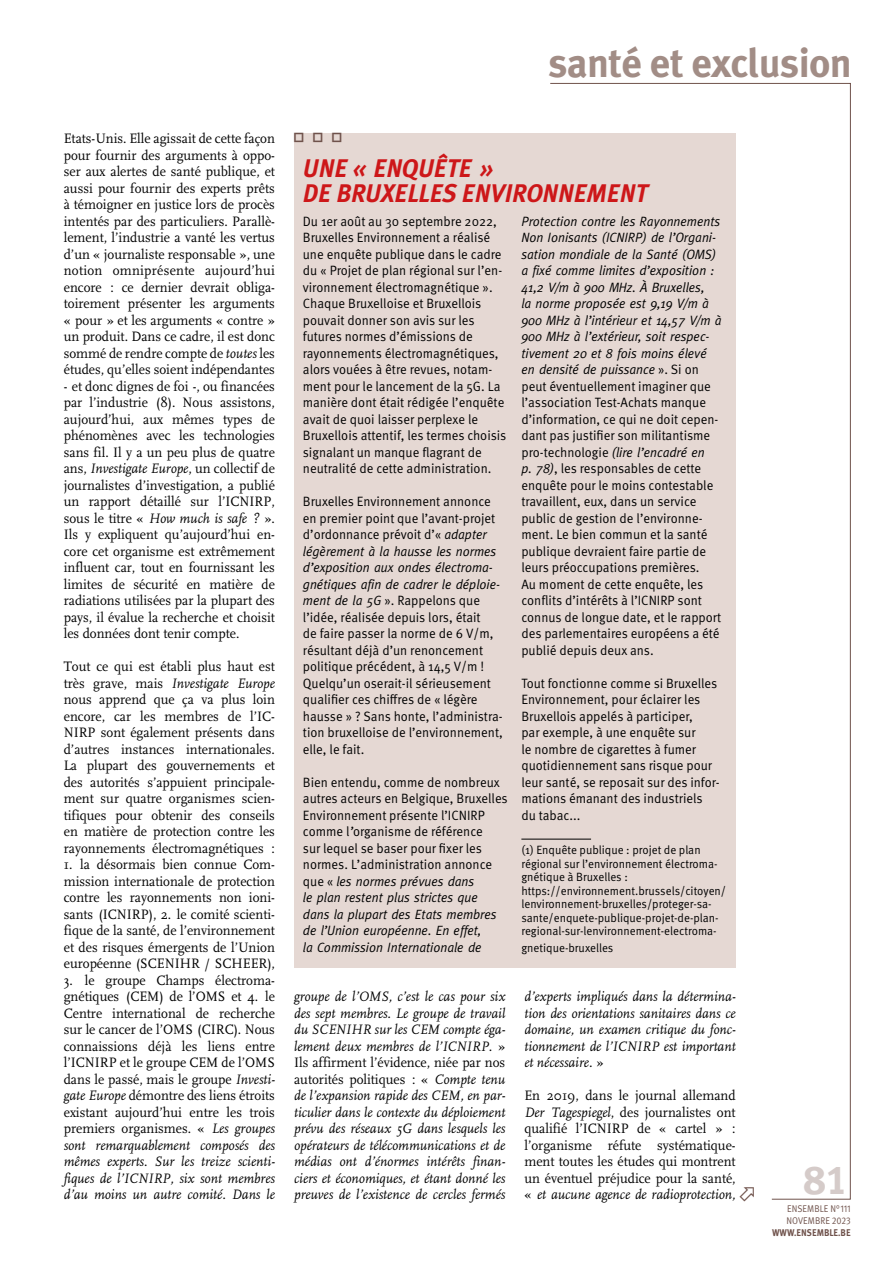
<style>
.page{position:relative;width:893px;height:1263px;background:#fff}
.page>*{position:absolute;margin:0;border:0;box-sizing:border-box;transform-origin:0 0}
.t1{font:700 40.5px "Meta Plus";letter-spacing:-.015em;color:#a28d86}
.t2{font:40.5px "Meta Plus Bold Caps";color:#d5cbc9}
.t3{font:italic 700 25.5px/25.5px "Meta Plus";letter-spacing:-.005em;color:#cd1719;scale:.95 1}
.t4{font:14.25px/16.5px "FF Scala";color:#000;text-align:justify;scale:.95 1}
.t5{font:italic 14.25px/16.5px "FF Scala";color:#000;text-align:justify;scale:.95 1}
.t6{font:13.5px/16.5px "Meta Pro";color:#000;scale:.95 1}
.t7{font:italic 13.5px/16.5px "Meta";color:#000;scale:.95 1}
.t8{font:12px/13.5px "Meta Pro";color:#000;scale:.95 1}
.t9{font:9.75px/12px "Meta Pro";letter-spacing:.01em;color:#6f524b;scale:.9 1}
.t10{font:700 9.75px "Meta Plus";color:#6f524b;scale:.9 1}
.s1{font-style:italic}
.s2{font-family:"Meta";font-style:italic}
.s3{font-family:"Meta Pro";font-style:normal}
.s4{font-style:normal}
</style>
<div class="page">
<svg style="left:550px;top:83px;width:301px;height:1116px"></svg>
<div style="left:294px;top:133px;width:442px;height:835px;background:#e5d8d3"></div>
<hr style="left:521px;top:839px;width:70px;height:1px;background:#000">
<svg style="left:740px;top:1186px;width:14px;height:13px"></svg>
<h1 class="t1" style="left:548px;top:39px;width:305px">santé et exclusion</h1>
<p class="t4" style="left:64px;top:130px;width:224px">Etats-Unis. Elle agissait de cette façon pour fournir des arguments à oppo&shy;ser aux alertes de santé publique, et aussi pour fournir des experts prêts à témoigner en justice lors de procès intentés par des particuliers. Parallè&shy;lement, l’industrie a vanté les vertus d’un « journaliste responsable », une notion omniprésente aujourd’hui encore : ce dernier devrait obliga&shy;toirement présenter les arguments « pour » et les arguments « contre » un produit. Dans ce cadre, il est donc sommé de rendre compte de <span class="s1">toutes</span> les études, qu’elles soient indépendantes</p>
<p class="t4" style="left:64px;top:378px;width:224px">- et donc dignes de foi -, ou financées par l’industrie (8). Nous assistons, aujourd’hui, aux mêmes types de phénomènes avec les technologies sans fil. Il y a un peu plus de quatre ans, <span class="s1">Investigate Europe</span>, un collectif de journalistes d’investigation, a publié un rapport détaillé sur l’ICNIRP, sous le titre « <span class="s1">How much is safe ?</span> ».<br>Ils y expliquent qu’aujourd’hui en&shy;core cet organisme est extrêmement influent car, tout en fournissant les limites de sécurité en matière de radiations utilisées par la plupart des pays, il évalue la recherche et choisit les données dont tenir compte.</p>
<p class="t4" style="left:64px;top:658px;width:224px">Tout ce qui est établi plus haut est très grave, mais <span class="s1">Investigate Europe </span>nous apprend que ça va plus loin encore, car les membres de l’IC-NIRP sont également présents dans d’autres instances internationales.<br>La plupart des gouvernements et des autorités s’appuient principale&shy;ment sur quatre organismes scien&shy;tifiques pour obtenir des conseils en matière de protection contre les rayonnements électromagnétiques :</p>
<p class="t4" style="left:64px;top:856px;width:224px">1. la désormais bien connue Com&shy;mission internationale de protection contre les rayonnements non ioni&shy;sants (ICNIRP), 2. le comité scienti&shy;fique de la santé, de l’environnement et des risques émergents de l’Union européenne (SCENIHR / SCHEER),</p>
<p class="t4" style="left:64px;top:972px;width:224px">3. le groupe Champs électroma&shy;gnétiques (CEM) de l’OMS et 4. le Centre international de recherche sur le cancer de l’OMS (CIRC). Nous connaissions déjà les liens entre l’ICNIRP et le groupe CEM de l’OMS dans le passé, mais le groupe <span class="s1">Investi&shy;gate Europe</span> démontre des liens étroits existant aujourd’hui entre les trois premiers organismes. « <span class="s1">Les groupes sont remarquablement composés des mêmes experts</span>. <span class="s1">Sur les treize scienti&shy;fiques de l’ICNIRP, six sont membres d’au moins un autre comité. Dans le</span></p>
<h2 class="t3" style="left:303px;top:155px;width:365px">UNE « ENQUÊTE »<br>DE BRUXELLES ENVIRONNEMENT</h2>
<p class="t6" style="left:303px;top:213px;width:216px">Du 1er août au 30 septembre 2022, Bruxelles Environnement a réalisé une enquête publique dans le cadre du « Projet de plan régional sur l’en&shy;vironnement électromagnétique ».<br>Chaque Bruxelloise et Bruxellois pouvait donner son avis sur les futures normes d’émissions de rayonnements électromagnétiques, alors vouées à être revues, notam&shy;ment pour le lancement de la 5G. La manière dont était rédigée l’enquête avait de quoi laisser perplexe le Bruxellois attentif, les termes choisis signalant un manque flagrant de neutralité de cette administration.</p>
<p class="t6" style="left:303px;top:494px;width:204px">Bruxelles Environnement annonce en premier point que l’avant-projet d’ordonnance prévoit d’« <span class="s2">adapter</span></p>
<p class="t7" style="left:303px;top:542px;width:209px">légèrement à la hausse les normes d’exposition aux ondes électroma&shy;gnétiques afin de cadrer le déploie-</p>
<p class="t6" style="left:303px;top:593px;width:212px"><span class="s2">ment de la 5G</span> ». Rappelons que l’idée, réalisée depuis lors, était<br>de faire passer la norme de 6 V/m, résultant déjà d’un renoncement politique précédent, à 14,5 V/m !<br>Quelqu’un oserait-il sérieusement qualifier ces chiffres de « légère hausse » ? Sans honte, l’administra&shy;tion bruxelloise de l’environnement, elle, le fait.</p>
<p class="t6" style="left:303px;top:774px;width:217px">Bien entendu, comme de nombreux autres acteurs en Belgique, Bruxelles Environnement présente l’ICNIRP comme l<span class="s2">’</span>organisme de référence<br>sur lequel se baser pour fixer les normes. L’administration annonce</p>
<p class="t7" style="left:303px;top:872px;width:205px"><span class="s3">que «</span> les normes prévues dans<br>le plan restent plus strictes que dans la plupart des Etats membres de l’Union européenne. En effet,<br>la Commission Internationale de</p>
<p class="t7" style="left:521px;top:212px;width:212px">Protection contre les Rayonnements Non Ionisants (ICNIRP) de l’Organi&shy;sation mondiale de la Santé (OMS) a fixé comme limites d’exposition :<br>41,2 V/m à 900 MHz. À Bruxelles,<br>la norme proposée est 9,19 V/m à 900 MHz à l’intérieur et 14,57 V/m à 900 MHz à l’extérieur, soit respec&shy;tivement 20 et 8 fois moins élevé en densité de puissance <span class="s3">». Si on</span></p>
<p class="t6" style="left:521px;top:378px;width:209px">peut éventuellement imaginer que l’association Test-Achats manque d’information, ce qui ne doit cepen&shy;dant pas justifier son militantisme</p>
<p class="t7" style="left:521px;top:443px;width:194px"><span class="s3">pro-technologie</span> (lire l’encadré en</p>
<p class="t6" style="left:521px;top:461px;width:212px"><span class="s2">p. 78)</span>, les responsables de cette enquête pour le moins contestable travaillent, eux, dans un service public de gestion de l’environne&shy;ment. Le bien commun et la santé publique devraient faire partie de leurs préoccupations premières.<br>Au moment de cette enquête, les conflits d’intérêts à l’ICNIRP sont connus de longue date, et le rapport des parlementaires européens a été publié depuis deux ans.</p>
<p class="t6" style="left:521px;top:675px;width:210px">Tout fonctionne comme si Bruxelles<br>Environnement, pour éclairer les<br>Bruxellois appelés à participer,<br>par exemple, à une enquête sur<br>le nombre de cigarettes à fumer quotidiennement sans risque pour leur santé, se reposait sur des infor&shy;mations émanant des industriels du tabac...</p>
<p class="t8" style="left:521px;top:844px;width:217px">(1) Enquête publique : projet de plan régional sur l’environnement électroma&shy;gnétique à Bruxelles : https://environnement.brussels/citoyen/ lenvironnement-bruxelles/proteger-sa&shy;sante/enquete-publique-projet-de-plan&shy;regional-sur-lenvironnement-electroma-</p>
<p class="t8" style="left:521px;top:941px;width:98px">gnetique-bruxelles</p>
<p class="t5" style="left:294px;top:989px;width:224px">groupe de l’OMS, c’est le cas pour six des sept membres. Le groupe de travail du SCENIHR sur les CEM compte éga&shy;lement deux membres de l’ICNIRP. <span class="s4">» Ils affirment l’évidence, niée par nos autorités politiques : «</span> Compte tenu de l’expansion rapide des CEM, en par&shy;ticulier dans le contexte du déploiement prévu des réseaux 5G dans lesquels les opérateurs de télécommunications et de médias ont d’énormes intérêts finan&shy;ciers et économiques, et étant donné les preuves de l’existence de cercles fermés</p>
<p class="t5" style="left:524px;top:989px;width:224px">d’experts impliqués dans la détermina&shy;tion des orientations sanitaires dans ce domaine, un examen critique du fonc&shy;tionnement de l’ICNIRP est important et nécessaire. <span class="s4">»</span></p>
<p class="t4" style="left:524px;top:1087px;width:224px">En 2019, dans le journal allemand <span class="s1">Der Tagespiegel</span>, des journalistes ont qualifié l’ICNIRP de « cartel » : l’organisme réfute systématique&shy;ment toutes les études qui montrent un éventuel préjudice pour la santé, « <span class="s1">et aucune agence de radioprotection,</span></p>
<h1 class="t2" style="left:804px;top:1156px;width:45px">81</h1>
<p class="t9" style="left:786px;top:1203px;width:73px">ENSEMBLE N°111<br>NOVEMBRE 2023</p>
<p class="t10" style="left:772px;top:1227px;width:89px">WWW.ENSEMBLE.BE</p>
</div>
